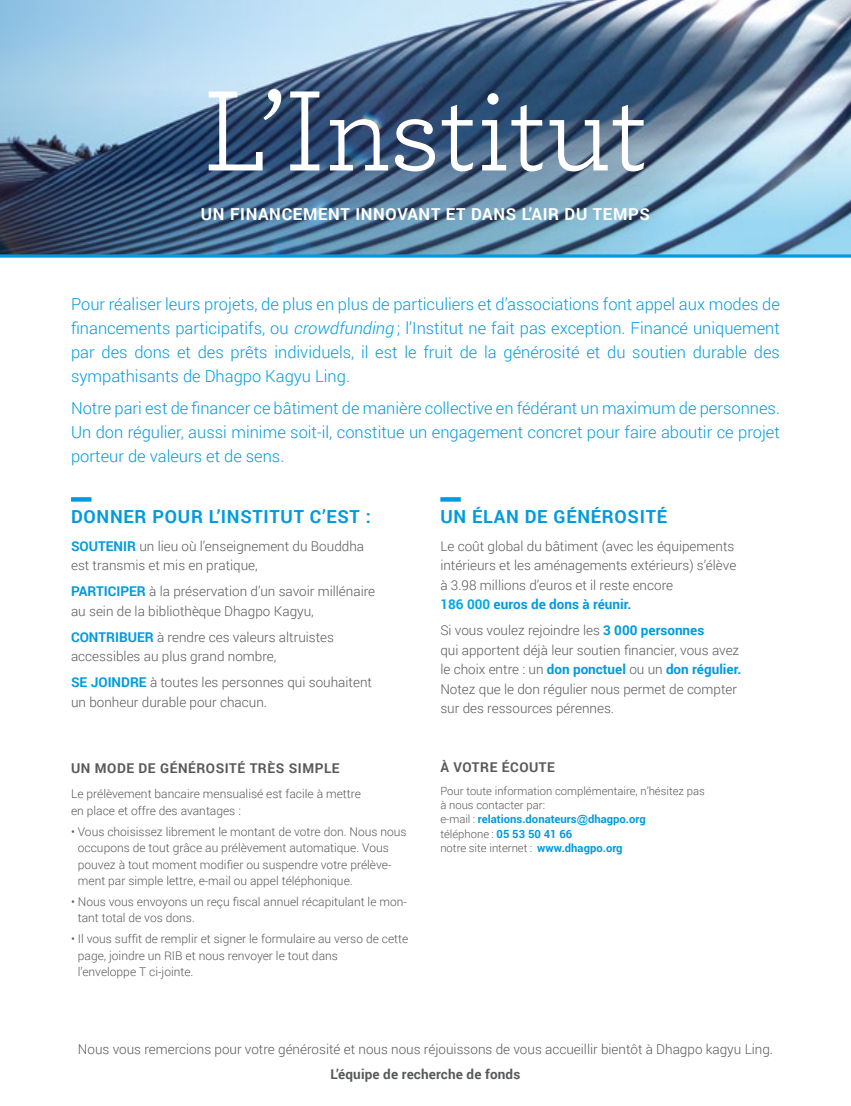
<style>
.page{position:relative;width:851px;height:1106px;background:#fff}
.page>*{position:absolute;margin:0;border:0;box-sizing:border-box;transform-origin:0 0}
.t1{font:120px "Archer Pro";letter-spacing:-.01em;color:#fff}
.t2{font:700 18px "Roboto";letter-spacing:.04em;color:#009bdf}
.t3{font:300 16.5px/24px "Roboto";color:#009bdf;text-align:justify}
.t4{font:700 16.5px "Roboto";letter-spacing:.04em;color:#fff}
.t5{font:300 13.5px/19.5px "Roboto";color:#58595b}
.t6{font:700 13.5px "Roboto";letter-spacing:.04em;color:#58595b}
.t7{font:700 13.5px "Roboto";letter-spacing:.01em;color:#58595b}
.t8{font:300 12px/16.5px "Roboto";color:#58595b}
.t9{font:300 11.25px/14.2px "Roboto";color:#58595b}
.s1{font-style:italic}
.s2{font-weight:700;color:#009bdf}
.s3{font-weight:700;color:#00a8e3}
.s4{font-family:"Arial";font-weight:400;color:#009bdf}
</style>
<div class="page">
<img style="left:0;top:0;width:850px;height:68px">
<svg style="left:0;top:68px;width:850px;height:186px;background:#5e7e9b"></svg>
<svg style="left:71px;top:497px;width:20px;height:4px"></svg>
<svg style="left:440px;top:497px;width:20px;height:4px"></svg>
<hr style="left:0;top:254px;width:850px;height:3px;background:#009bdf">
<h1 class="t1" style="left:202px;top:48px;width:447px">L’Institut</h1>
<p class="t4" style="left:201px;top:202px;width:450px">UN FINANCEMENT INNOVANT ET DANS L’AIR DU TEMPS</p>
<p class="t3" style="left:71px;top:291px;width:710px">Pour réaliser leurs projets, de plus en plus de particuliers et d’associations font appel aux modes de financements participatifs, ou <span class="s1">crowdfunding</span> ; l’Institut ne fait pas exception. Financé uniquement par des dons et des prêts individuels, il est le fruit de la générosité et du soutien durable des sympathisants de Dhagpo Kagyu Ling.</p>
<p class="t3" style="left:71px;top:396px;width:710px">Notre pari est de financer ce bâtiment de manière collective en fédérant un maximum de personnes.<br>Un don régulier, aussi minime soit-il, constitue un engagement concret pour faire aboutir ce projet porteur de valeurs et de sens.</p>
<h2 class="t2" style="left:71px;top:504px;width:301px">DONNER POUR L’INSTITUT C’EST :</h2>
<p class="t5" style="left:71px;top:536px;width:294px"><span class="s2">SOUTENIR</span> un lieu où l’enseignement du Bouddha est transmis et mis en pratique,</p>
<p class="t5" style="left:71px;top:581px;width:305px"><span class="s2">PARTICIPER</span> à la préservation d’un savoir millénaire au sein de la bibliothèque Dhagpo Kagyu,</p>
<p class="t5" style="left:71px;top:626px;width:264px"><span class="s2">CONTRIBUER</span> à rendre ces valeurs altruistes accessibles au plus grand nombre,</p>
<p class="t5" style="left:71px;top:672px;width:302px"><span class="s2">SE JOINDRE</span> à toutes les personnes qui souhaitent un bonheur durable pour chacun.</p>
<p class="t6" style="left:71px;top:759px;width:253px">UN MODE DE GÉNÉROSITÉ TRÈS SIMPLE</p>
<p class="t8" style="left:71px;top:785px;width:291px">Le prélèvement bancaire mensualisé est facile à mettre en place et offre des avantages :</p>
<p class="t8" style="left:78px;top:822px;width:330px;text-indent:-7px">• Vous choisissez librement le montant de votre don. Nous nous occupons de tout grâce au prélèvement automatique. Vous pouvez à tout moment modifier ou suspendre votre prélève&shy;ment par simple lettre, e-mail ou appel téléphonique.</p>
<p class="t8" style="left:78px;top:893px;width:330px;text-indent:-7px">• Nous vous envoyons un reçu fiscal annuel récapitulant le mon&shy;tant total de vos dons.</p>
<p class="t8" style="left:78px;top:930px;width:332px;text-indent:-7px">• Il vous suffit de remplir et signer le formulaire au verso de cette page, joindre un RIB et nous renvoyer le tout dans<br>l’enveloppe T ci-jointe.</p>
<h2 class="t2" style="left:440px;top:504px;width:228px">UN ÉLAN DE GÉNÉROSITÉ</h2>
<p class="t5" style="left:440px;top:536px;width:297px">Le coût global du bâtiment (avec les équipements intérieurs et les aménagements extérieurs) s’élève à 3.98 millions d’euros et il reste encore<br><span class="s3">186 000</span> <span class="s2">EUROS DE DONS À RÉUNIR.</span></p>
<p class="t5" style="left:440px;top:620px;width:302px">Si vous voulez rejoindre les <span class="s2">3 000 PERSONNES<br></span>qui apportent déjà leur soutien financier, vous avez le choix entre : un <span class="s2">DON PONCTUEL</span> ou un <span class="s2">DON RÉGULIER.<br></span>Notez que le don régulier nous permet de compter sur des ressources pérennes.</p>
<p class="t6" style="left:440px;top:757px;width:32px">À VOTRE</p>
<p class="t6" style="left:502px;top:757px;width:10px">ÉCOUTE</p>
<p class="t9" style="left:440px;top:783px;width:266px">Pour toute information complémentaire, n’hésitez pas à nous contacter par:<br>e-mail : <span class="s2">RELATIONS.DONATEURS</span><span class="s4">@</span><span class="s2">DHAGPO.ORG<br></span>téléphone : <span class="s2">05 53 50 41 66<br></span>notre site internet : <span class="s2">WWW.DHAGPO.ORG</span></p>
<p class="t5" style="left:78px;top:1038px;width:696px">Nous vous remercions pour votre générosité et nous nous réjouissons de vous accueillir bientôt à Dhagpo kagyu Ling.</p>
<p class="t7" style="left:330px;top:1064px;width:191px">L’ÉQUIPE DE RECHERCHE DE FONDS</p>
</div>
